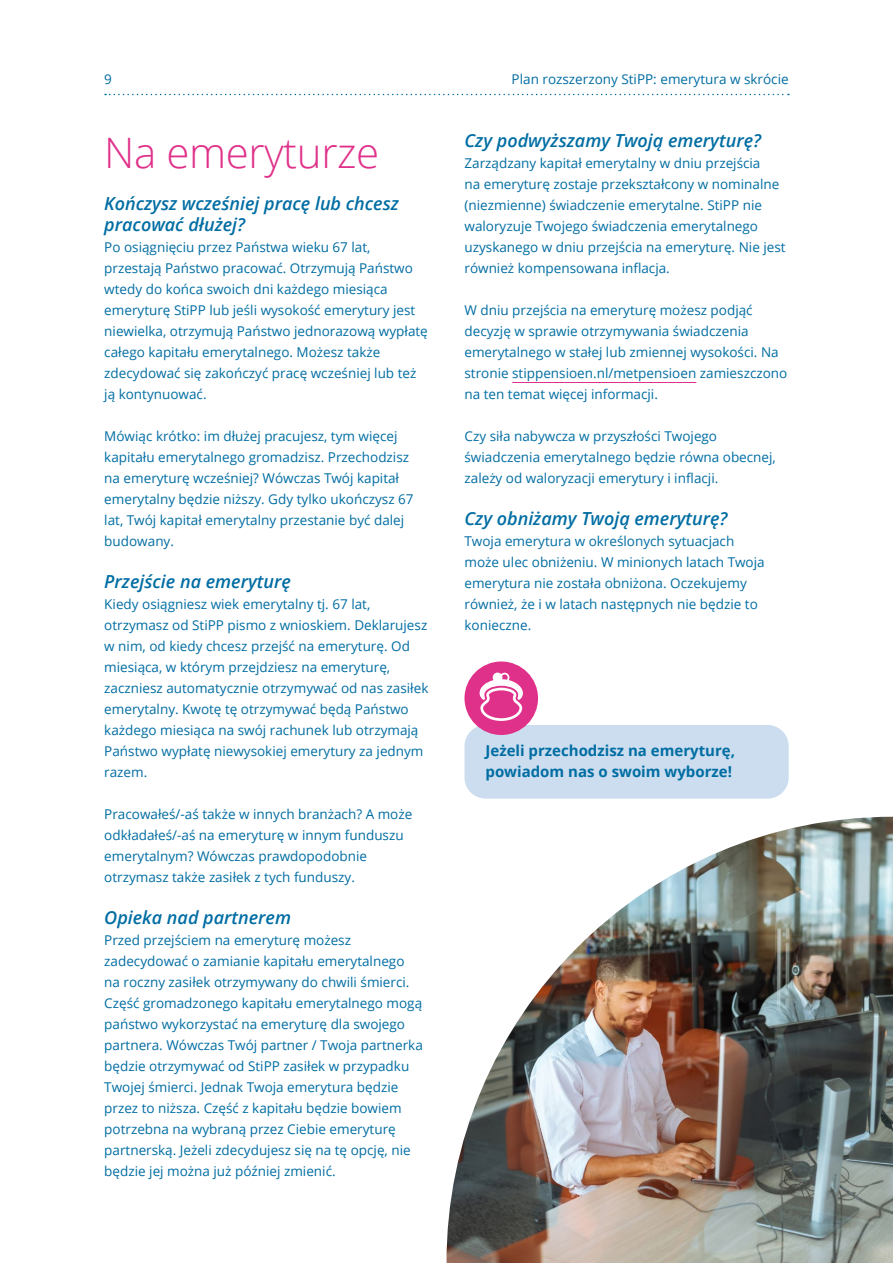
<style>
.page{position:relative;width:893px;height:1263px;background:#fff}
.page>*{position:absolute;margin:0;border:0;box-sizing:border-box;transform-origin:0 0}
.t1{font:300 42px "Open Sans";letter-spacing:-.01em;color:#e0318a}
.t2{font:italic 600 18px/21px "Open Sans";color:#006da3}
.t3{font:700 15px/21px "Open Sans";color:#006da3}
.t4{font:13.5px/21px "Open Sans";color:#006da3}
</style>
<div class="page">
<hr style="left:512px;top:382px;width:184px;height:1px;background:#e0318a">
<svg style="left:105px;top:94px;width:684px;height:1px"></svg>
<img style="left:446px;top:817px;width:446px;height:446px">
<div style="left:464px;top:725px;width:324px;height:74px;background:#cbddee;border-radius:21px"></div>
<div style="left:464px;top:662px;width:74px;height:73px;background:#e0318a;border-radius:50%"></div>
<svg style="left:479px;top:673px;width:44px;height:48px"></svg>
<p class="t4" style="left:104px;top:68px;width:9px">9</p>
<p class="t4" style="left:511px;top:68px;width:278px">Plan rozszerzony StiPP: emerytura w skrócie</p>
<h1 class="t1" style="left:104px;top:124px;width:276px">Na emeryturze</h1>
<h2 class="t2" style="left:104px;top:193px;width:296px">Kończysz wcześniej pracę lub chcesz pracować dłużej?</h2>
<p class="t4" style="left:104px;top:236px;width:325px">Po osiągnięciu przez Państwa wieku 67 lat, przestają Państwo pracować. Otrzymują Państwo wtedy do końca swoich dni każdego miesiąca emeryturę StiPP lub jeśli wysokość emerytury jest niewielka, otrzymują Państwo jednorazową wypłatę całego kapitału emerytalnego. Możesz także zdecydować się zakończyć pracę wcześniej lub też ją kontynuować.</p>
<p class="t4" style="left:104px;top:425px;width:311px">Mówiąc krótko: im dłużej pracujesz, tym więcej kapitału emerytalnego gromadzisz. Przechodzisz na emeryturę wcześniej? Wówczas Twój kapitał emerytalny będzie niższy. Gdy tylko ukończysz 67 lat, Twój kapitał emerytalny przestanie być dalej budowany.</p>
<h2 class="t2" style="left:104px;top:571px;width:188px">Przejście na emeryturę</h2>
<p class="t4" style="left:104px;top:593px;width:325px">Kiedy osiągniesz wiek emerytalny tj. 67 lat, otrzymasz od StiPP pismo z wnioskiem. Deklarujesz w nim, od kiedy chcesz przejść na emeryturę. Od miesiąca, w którym przejdziesz na emeryturę, zaczniesz automatycznie otrzymywać od nas zasiłek emerytalny. Kwotę tę otrzymywać będą Państwo każdego miesiąca na swój rachunek lub otrzymają Państwo wypłatę niewysokiej emerytury za jednym razem.</p>
<p class="t4" style="left:104px;top:803px;width:309px">Pracowałeś/-aś także w innych branżach? A może odkładałeś/-aś na emeryturę w innym funduszu emerytalnym? Wówczas prawdopodobnie otrzymasz także zasiłek z tych funduszy.</p>
<h2 class="t2" style="left:104px;top:907px;width:188px">Opieka nad partnerem</h2>
<p class="t4" style="left:104px;top:929px;width:320px">Przed przejściem na emeryturę możesz zadecydować o zamianie kapitału emerytalnego na roczny zasiłek otrzymywany do chwili śmierci.<br>Część gromadzonego kapitału emerytalnego mogą państwo wykorzystać na emeryturę dla swojego partnera. Wówczas Twój partner / Twoja partnerka będzie otrzymywać od StiPP zasiłek w przypadku Twojej śmierci. Jednak Twoja emerytura będzie przez to niższa. Część z kapitału będzie bowiem potrzebna na wybraną przez Ciebie emeryturę partnerską. Jeżeli zdecydujesz się na tę opcję, nie będzie jej można już później zmienić.</p>
<h2 class="t2" style="left:464px;top:130px;width:298px">Czy podwyższamy Twoją emeryturę?</h2>
<p class="t4" style="left:464px;top:152px;width:322px">Zarządzany kapitał emerytalny w dniu przejścia<br>na emeryturę zostaje przekształcony w nominalne (niezmienne) świadczenie emerytalne. StiPP nie waloryzuje Twojego świadczenia emerytalnego uzyskanego w dniu przejścia na emeryturę. Nie jest również kompensowana inflacja.</p>
<p class="t4" style="left:464px;top:299px;width:324px">W dniu przejścia na emeryturę możesz podjąć decyzję w sprawie otrzymywania świadczenia emerytalnego w stałej lub zmiennej wysokości. Na stronie stippensioen.nl/metpensioen zamieszczono na ten temat więcej informacji.</p>
<p class="t4" style="left:464px;top:425px;width:313px">Czy siła nabywcza w przyszłości Twojego świadczenia emerytalnego będzie równa obecnej, zależy od waloryzacji emerytury i inflacji.</p>
<h2 class="t2" style="left:464px;top:508px;width:264px">Czy obniżamy Twoją emeryturę?</h2>
<p class="t4" style="left:464px;top:530px;width:302px">Twoja emerytura w określonych sytuacjach może ulec obniżeniu. W minionych latach Twoja emerytura nie została obniżona. Oczekujemy również, że i w latach następnych nie będzie to konieczne.</p>
<p class="t3" style="left:485px;top:740px;width:251px">Jeżeli przechodzisz na emeryturę, powiadom nas o swoim wyborze!</p>
</div>
